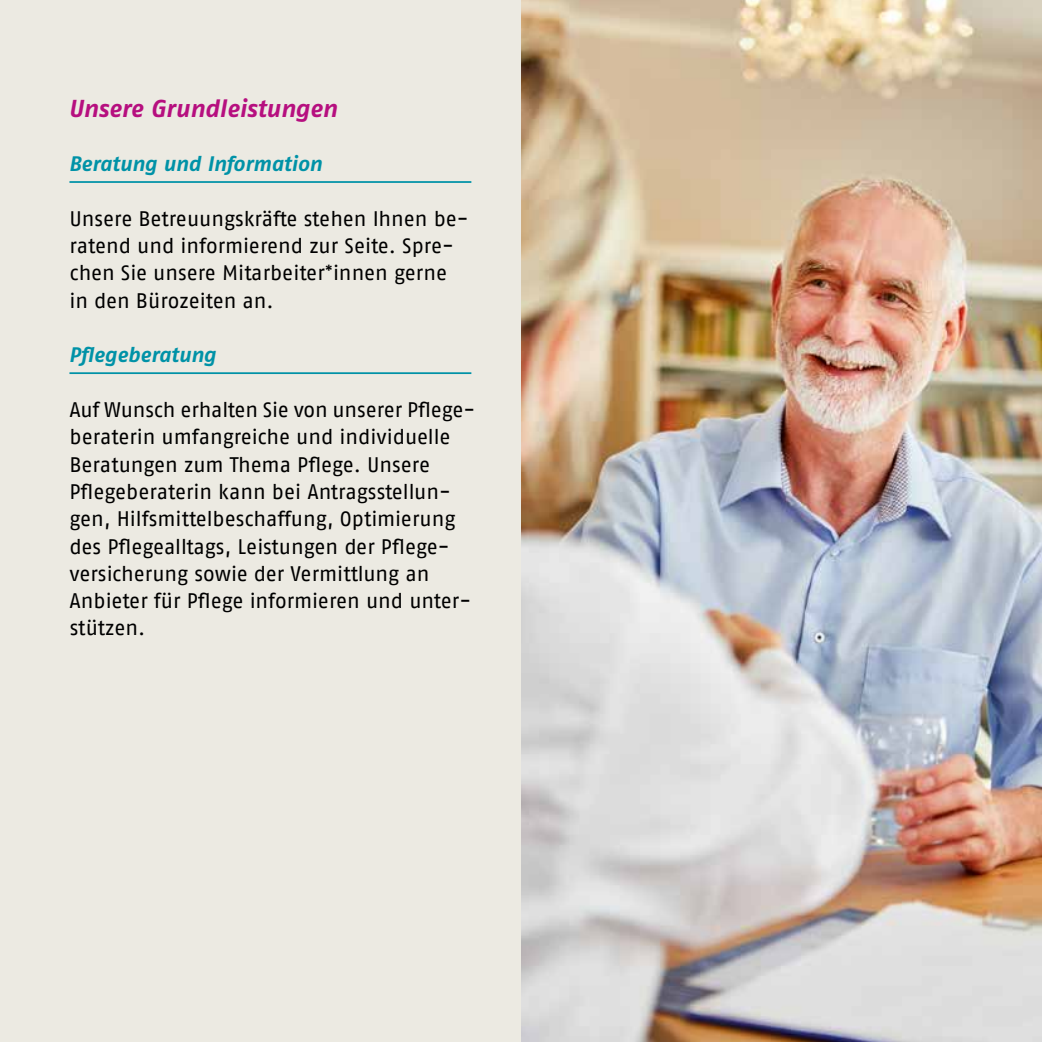
<style>
.page{position:relative;width:1042px;height:1042px;background:#eceae2}
.page>*{position:absolute;margin:0;border:0;box-sizing:border-box;transform-origin:0 0}
.t1{font:italic 700 24.5px "Fago Pro";color:#b60f7f}
.t2{font:21px/27.3px "AWO Fago Office";color:#000}
.t3{font:italic 700 21px "Fago Pro";letter-spacing:-.005em;color:#0092a7}
</style>
<div class="page">
<img style="left:521px;top:0;width:521px;height:1042px">
<hr style="left:69px;top:181px;width:402px;height:2px;background:#0092a7">
<hr style="left:69px;top:372px;width:402px;height:2px;background:#0092a7">
<p class="t1" style="left:68px;top:93px;width:270px">Unsere Grundleistungen</p>
<p class="t3" style="left:69px;top:151px;width:255px">Beratung und Information</p>
<p class="t2" style="left:69px;top:205px;width:401px">Unsere Betreuungskräfte stehen Ihnen be&shy;ratend und informierend zur Seite. Spre&shy;chen Sie unsere Mitarbeiter<sup>*</sup>innen gerne in den Bürozeiten an.</p>
<p class="t3" style="left:69px;top:342px;width:149px">Pflegeberatung</p>
<p class="t2" style="left:69px;top:396px;width:407px">Auf Wunsch erhalten Sie von unserer Pflege&shy;beraterin umfangreiche und individuelle Beratungen zum Thema Pflege. Unsere Pflegeberaterin kann bei Antragsstellun&shy;gen, Hilfsmittelbeschaffung, Optimierung des Pflegealltags, Leistungen der Pflege&shy;versicherung sowie der Vermittlung an Anbieter für Pflege informieren und unter&shy;stützen.</p>
</div>
